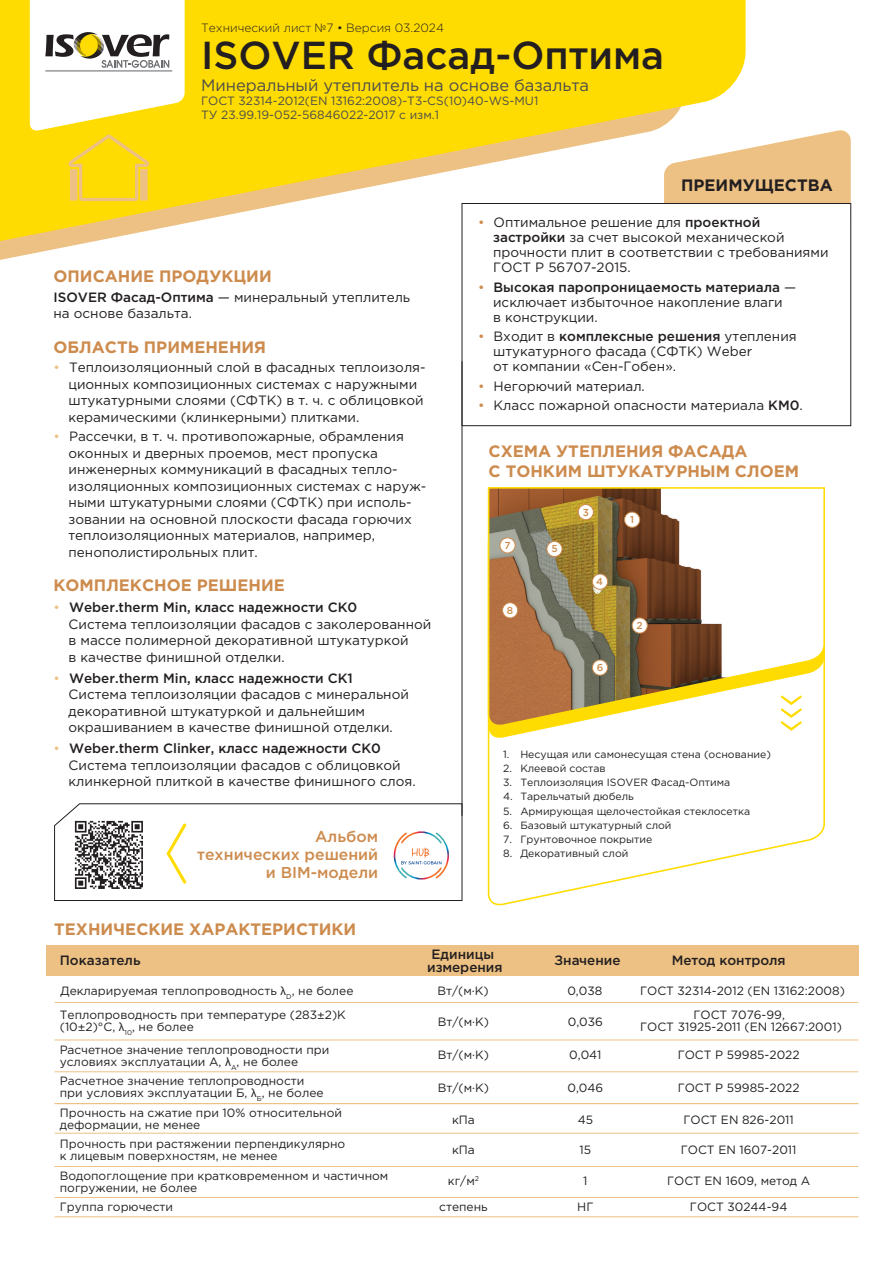
<style>
.page{position:relative;width:893px;height:1263px;background:#fff}
.page>*{position:absolute;margin:0;border:0;box-sizing:border-box;transform-origin:0 0}
.t1{font:500 39px "Gotham Pro";color:#231f20}
.t2{font:700 16.5px/19.8px "Gotham Pro";color:#cd8b4d}
.t3{font:16.5px "Gotham Pro";color:#4b4c4d}
.t4{font:700 16.5px "Gotham Pro";color:#231f20}
.t5{font:500 15.75px/18px "Gotham Pro";color:#cd8b4d;text-align:right}
.t6{font:13.5px/16.5px "Gotham Pro";color:#231f20}
.t7{font:500 13.5px/13.5px "Gotham Pro";color:#231f20;text-align:center}
.t8{font:12px/12px "Gotham Pro";color:#231f20}
.t9{font:12px/14.4px "Gotham Pro";color:#4b4c4d}
.t10{font:300 12px "Gotham Pro";color:#231f20}
.t11{font:10.5px "Gotham Pro";color:#231f20}
.t12{font:500 10.05px "Gotham Pro";color:#cd8b4d}
.s1{font-weight:500}
.s2{color:#edc183}
.s3{color:#cd8b4d}
.s4{font-family:"Myriad Pro"}
.s5{font-family:"Arial"}
</style>
<div class="page">
<svg style="left:487px;top:728px;width:338px;height:178px"></svg>
<svg style="left:487px;top:487px;width:338px;height:241px"></svg>
<svg style="left:746px;top:130px;width:105px;height:73px;background:#efc892"></svg>
<div style="left:462px;top:203px;width:389px;height:223px;background:#fff;border:1px solid #231f20"></div>
<svg style="left:0;top:0;width:746px;height:249px;fill:#ffdc01"></svg>
<hr style="left:462px;top:361px;width:1px;height:455px;background:#231f20">
<svg style="left:54px;top:803px;width:409px;height:98px"></svg>
<svg style="left:489px;top:625px;width:335px;height:116px"></svg>
<div style="left:624px;top:512px;width:16px;height:16px;background:#fff;border:1px solid #cd8b4d;border-radius:50%"></div>
<div style="left:632px;top:617px;width:16px;height:16px;background:#fff;border:1px solid #cd8b4d;border-radius:50%"></div>
<div style="left:578px;top:504px;width:16px;height:16px;background:#fff;border:1px solid #cd8b4d;border-radius:50%"></div>
<div style="left:592px;top:574px;width:16px;height:16px;background:#fff;border:1px solid #cd8b4d;border-radius:50%"></div>
<div style="left:546px;top:541px;width:16px;height:16px;background:#fff;border:1px solid #cd8b4d;border-radius:50%"></div>
<div style="left:592px;top:660px;width:16px;height:15px;background:#fff;border:1px solid #cd8b4d;border-radius:50%"></div>
<div style="left:500px;top:537px;width:15px;height:16px;background:#fff;border:1px solid #cd8b4d;border-radius:50%"></div>
<div style="left:502px;top:602px;width:16px;height:16px;background:#fff;border:1px solid #cd8b4d;border-radius:50%"></div>
<div style="left:46px;top:945px;width:812px;height:31px;background:#edc183"></div>
<hr style="left:55px;top:1039px;width:803px;height:1px;background:#edc183">
<hr style="left:55px;top:1002px;width:803px;height:1px;background:#edc183">
<hr style="left:55px;top:1071px;width:803px;height:1px;background:#edc183">
<hr style="left:55px;top:1103px;width:803px;height:1px;background:#edc183">
<hr style="left:55px;top:1133px;width:803px;height:1px;background:#edc183">
<hr style="left:55px;top:1166px;width:803px;height:1px;background:#edc183">
<hr style="left:55px;top:1197px;width:803px;height:1px;background:#edc183">
<hr style="left:55px;top:1216px;width:803px;height:1px;background:#edc183">
<svg style="left:30px;top:0;width:155px;height:201px"></svg>
<p class="t10" style="left:201px;top:21px;width:244px">Технический лист №7 • Версия 03.2024</p>
<h1 class="t1" style="left:201px;top:33px;width:465px">ISOVER Фасад-Оптима</h1>
<p class="t3" style="left:201px;top:76px;width:390px">Минеральный утеплитель на основе базальта</p>
<p class="t9" style="left:201px;top:94px;width:339px">ГОСТ 32314-2012(EN 13162:2008)-T3-CS(10)40-WS-MU1<br>ТУ 23.99.19-052-56846022-2017 с изм.1</p>
<p class="t4" style="left:681px;top:175px;width:153px">ПРЕИМУЩЕСТВА</p>
<p class="t2" style="left:54px;top:266px;width:220px">ОПИСАНИЕ ПРОДУКЦИИ</p>
<p class="t6" style="left:54px;top:289px;width:358px"><span class="s1">ISOVER Фасад-Оптима</span> — минеральный утеплитель на основе базальта.</p>
<p class="t2" style="left:54px;top:337px;width:214px">ОБЛАСТЬ ПРИМЕНЕНИЯ</p>
<p class="t6" style="left:69px;top:359px;width:359px;text-indent:-15px"><span class="s2">•</span> Теплоизоляционный слой в фасадных теплоизоля&shy;ционных композиционных системах с наружными штукатурными слоями (СФТК) в т. ч. с облицовкой керамическими (клинкерными) плитками.</p>
<p class="t6" style="left:69px;top:428px;width:359px;text-indent:-15px"><span class="s2">•</span> Рассечки, в т. ч. противопожарные, обрамления оконных и дверных проемов, мест пропуска инженерных коммуникаций в фасадных тепло&shy;изоляционных композиционных системах с наруж&shy;ными штукатурными слоями (СФТК) при исполь&shy;зовании на основной плоскости фасада горючих теплоизоляционных материалов, например, пенополистирольных плит.</p>
<p class="t2" style="left:54px;top:575px;width:233px">КОМПЛЕКСНОЕ РЕШЕНИЕ</p>
<p class="t6" style="left:69px;top:599px;width:364px;text-indent:-15px"><span class="s2">•</span> <span class="s1">Weber.therm Min, класс надежности СК0<br></span>Система теплоизоляции фасадов с заколерованной в массе полимерной декоративной штукатуркой<br>в качестве финишной отделки.</p>
<p class="t6" style="left:69px;top:670px;width:342px;text-indent:-15px"><span class="s2">•</span> <span class="s1">Weber.therm Min, класс надежности СК1<br></span>Система теплоизоляции фасадов с минеральной декоративной штукатуркой и дальнейшим окрашиванием в качестве финишной отделки.</p>
<p class="t6" style="left:69px;top:740px;width:349px;text-indent:-15px"><span class="s2">•</span> <span class="s1">Weber.therm Clinker, класс надежности СК0<br></span>Система теплоизоляции фасадов с облицовкой клинкерной плиткой в качестве финишного слоя.</p>
<p class="t5" style="left:197px;top:827px;width:183px">Альбом<br>технических решений и BIM-модели</p>
<p class="t6" style="left:493px;top:215px;width:337px;line-height:15px;text-indent:-15px"><span class="s3">•</span> Оптимальное решение для <span class="s1">проектной застройки</span> за счет высокой механической прочности плит в соответствии с требованиями ГОСТ Р 56707-2015.</p>
<p class="t6" style="left:493px;top:280px;width:305px;line-height:15px;text-indent:-15px"><span class="s3">•</span> <span class="s1">Высокая паропроницаемость материала</span> — исключает избыточное накопление влаги<br>в конструкции.</p>
<p class="t6" style="left:493px;top:329px;width:305px;line-height:15px;text-indent:-15px"><span class="s3">•</span> Входит в <span class="s1">комплексные решения</span> утепления штукатурного фасада (СФТК) Weber<br>от компании «Сен-Гобен».</p>
<p class="t6" style="left:478px;top:378px;width:168px"><span class="s3">•</span> Негорючий материал.</p>
<p class="t6" style="left:478px;top:397px;width:326px"><span class="s3">•</span> Класс пожарной опасности материала <span class="s1">КМ0</span>.</p>
<p class="t2" style="left:489px;top:441px;width:312px">СХЕМА УТЕПЛЕНИЯ ФАСАДА<br>С ТОНКИМ ШТУКАТУРНЫМ СЛОЕМ</p>
<p class="t12" style="left:504px;top:540px;width:8px">7</p>
<p class="t12" style="left:507px;top:604px;width:8px">8</p>
<p class="t12" style="left:551px;top:543px;width:8px">5</p>
<p class="t12" style="left:583px;top:507px;width:8px">3</p>
<p class="t12" style="left:596px;top:576px;width:8px">4</p>
<p class="t12" style="left:597px;top:662px;width:8px">6</p>
<p class="t12" style="left:630px;top:514px;width:5px">1</p>
<p class="t12" style="left:637px;top:620px;width:8px">2</p>
<p class="t11" style="left:503px;top:748px;width:269px">1. Несущая или самонесущая стена (основание)</p>
<p class="t11" style="left:503px;top:762px;width:104px">2. Клеевой состав</p>
<p class="t11" style="left:503px;top:776px;width:229px">3. Теплоизоляция ISOVER Фасад-Оптима</p>
<p class="t11" style="left:503px;top:791px;width:132px">4. Тарельчатый дюбель</p>
<p class="t11" style="left:503px;top:805px;width:248px">5. Армирующая щелочестойкая стеклосетка</p>
<p class="t11" style="left:503px;top:819px;width:170px">6. Базовый штукатурный слой</p>
<p class="t11" style="left:503px;top:833px;width:151px">7. Грунтовочное покрытие</p>
<p class="t11" style="left:503px;top:848px;width:127px">8. Декоративный слой</p>
<p class="t2" style="left:54px;top:919px;width:304px">ТЕХНИЧЕСКИЕ ХАРАКТЕРИСТИКИ</p>
<p class="t7" style="left:60px;top:953px;width:82px">Показатель</p>
<p class="t7" style="left:427px;top:947px;width:77px">Единицы измерения</p>
<p class="t7" style="left:554px;top:953px;width:68px">Значение</p>
<p class="t7" style="left:672px;top:953px;width:115px">Метод контроля</p>
<p class="t8" style="left:61px;top:984px;width:294px">Декларируемая теплопроводность <span class="s4">λ</span><sub>D</sub>, не более</p>
<p class="t8" style="left:437px;top:984px;width:53px">Вт/(м·К)</p>
<p class="t8" style="left:567px;top:984px;width:37px">0,038</p>
<p class="t8" style="left:640px;top:984px;width:206px">ГОСТ 32314-2012 (EN 13162:2008)</p>
<p class="t8" style="left:60px;top:1009px;width:288px">Теплопроводность при температуре (283±2)К (10±2)°С, <span class="s4">λ</span><sub>10</sub>, не более</p>
<p class="t8" style="left:60px;top:1043px;width:271px">Расчетное значение теплопроводности при условиях эксплуатации А, <span class="s5">λ</span><sub>А</sub>, не более</p>
<p class="t8" style="left:60px;top:1075px;width:265px">Расчетное значение теплопроводности при условиях эксплуатации Б, <span class="s4">λ</span><sub>Б</sub>, не более</p>
<p class="t8" style="left:60px;top:1106px;width:284px">Прочность на сжатие при 10% относительной деформации, не менее</p>
<p class="t8" style="left:60px;top:1138px;width:287px">Прочность при растяжении перпендикулярно к лицевым поверхностям, не менее</p>
<p class="t8" style="left:60px;top:1169px;width:330px">Водопоглощение при кратковременном и частичном погружении, не более</p>
<p class="t8" style="left:60px;top:1201px;width:115px">Группа горючести</p>
<p class="t8" style="left:640px;top:1008px;width:203px;text-align:center">ГОСТ 7076-99,<br>ГОСТ 31925-2011 (EN 12667:2001)</p>
<p class="t8" style="left:438px;top:1016px;width:53px">Вт/(м·К)</p>
<p class="t8" style="left:568px;top:1016px;width:37px">0,036</p>
<p class="t8" style="left:438px;top:1049px;width:53px">Вт/(м·К)</p>
<p class="t8" style="left:569px;top:1049px;width:34px">0,041</p>
<p class="t8" style="left:678px;top:1049px;width:123px">ГОСТ Р 59985-2022</p>
<p class="t8" style="left:438px;top:1082px;width:53px">Вт/(м·К)</p>
<p class="t8" style="left:567px;top:1082px;width:37px">0,046</p>
<p class="t8" style="left:678px;top:1082px;width:123px">ГОСТ Р 59985-2022</p>
<p class="t8" style="left:452px;top:1113px;width:24px">кПа</p>
<p class="t8" style="left:578px;top:1113px;width:17px">45</p>
<p class="t8" style="left:683px;top:1113px;width:112px">ГОСТ EN 826-2011</p>
<p class="t8" style="left:452px;top:1143px;width:24px">кПа</p>
<p class="t8" style="left:579px;top:1143px;width:13px">15</p>
<p class="t8" style="left:681px;top:1143px;width:117px">ГОСТ EN 1607-2011</p>
<p class="t8" style="left:448px;top:1175px;width:33px">кг/м<sup>2</sup></p>
<p class="t8" style="left:583px;top:1175px;width:6px">1</p>
<p class="t8" style="left:667px;top:1175px;width:145px">ГОСТ EN 1609, метод А</p>
<p class="t8" style="left:439px;top:1200px;width:50px">степень</p>
<p class="t8" style="left:577px;top:1200px;width:18px">НГ</p>
<p class="t8" style="left:690px;top:1200px;width:99px">ГОСТ 30244-94</p>
</div>
